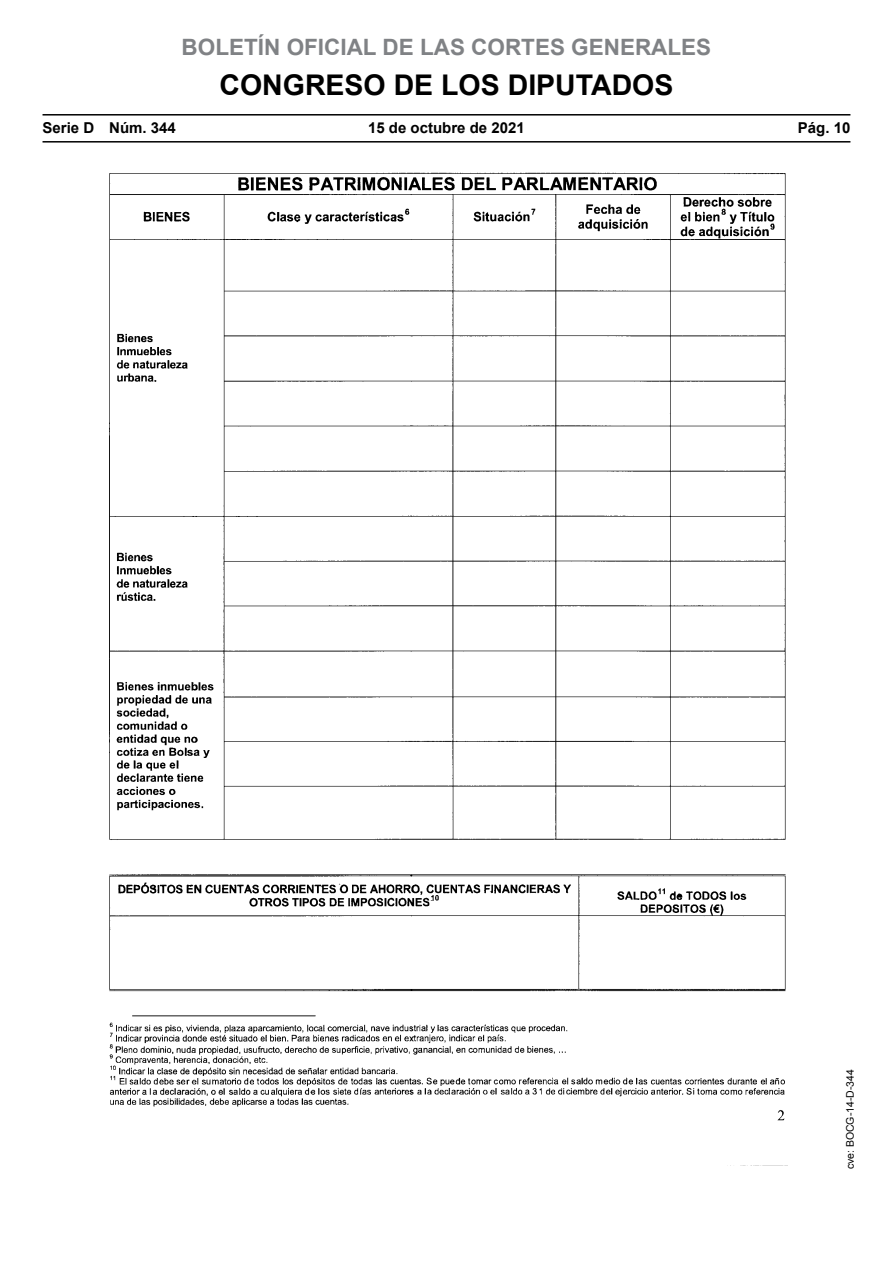
<style>
.page{position:relative;width:893px;height:1263px;background:#fff}
.page>*{position:absolute;margin:0;border:0;box-sizing:border-box;transform-origin:0 0}
.t1{font:700 28.5px "Arial";color:#000}
.t2{font:700 22.5px "Arial";color:#808285}
.t3{font:700 15px "Arial";color:#000}
.t4{font:10.5px "Arial";color:#000}
</style>
<div class="page">
<hr style="left:43px;top:114px;width:807px;height:2px;background:#000">
<hr style="left:43px;top:141px;width:807px;height:2px;background:#000">
<img style="left:109px;top:172px;width:677px;height:949px">
<h2 class="t2" style="left:182px;top:32px;width:531px">BOLETÍN OFICIAL DE LAS CORTES GENERALES</h2>
<h1 class="t1" style="left:219px;top:66px;width:455px">CONGRESO DE LOS DIPUTADOS</h1>
<p class="t3" style="left:43px;top:117px;width:135px">Serie D Núm. 344</p>
<p class="t3" style="left:368px;top:117px;width:158px">15 de octubre de 2021</p>
<p class="t3" style="left:798px;top:117px;width:54px">Pág. 10</p>
<p class="t4" style="left:843px;top:1169px;width:102px;rotate:-90deg">cve: BOCG-14-D-344</p>
</div>
